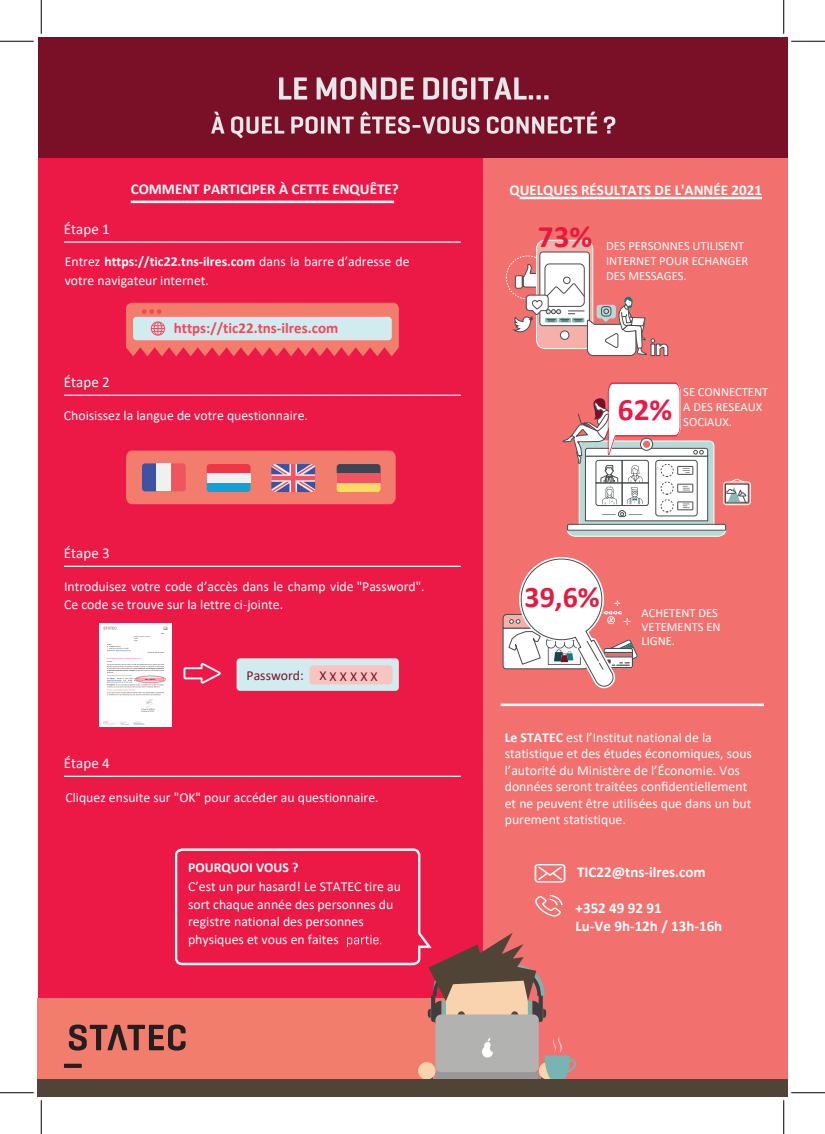
<style>
.page{position:relative;width:825px;height:1134px;background:#fff}
.page>*{position:absolute;margin:0;border:0;box-sizing:border-box;transform-origin:0 0}
.t1{font:700 31.25px "Calibri";color:#ec1845}
.t2{font:700 31.25px "Calibri";color:#e51b3d}
.t3{font:700 30px "Calibri";color:#e51b3d}
.t4{font:700 15px/18px "Calibri";color:#fff}
.t5{font:700 15px "Calibri";color:#ef485a}
.t6{font:15px "Calibri";color:#fff}
.t7{font:13.75px/16.5px "Calibri";color:#fff}
.t8{font:13.75px "Calibri";color:#7a1129}
.t9{font:700 13.75px "Calibri";color:#fff}
.t10{font:12.5px/15px "Calibri";color:#fff}
.s1{font-weight:700}
</style>
<div class="page">
<div style="left:38px;top:38px;width:749px;height:1058px;background:#ec1845"></div>
<div style="left:483px;top:38px;width:304px;height:1053px;background:#f2716e"></div>
<div style="left:38px;top:998px;width:448px;height:98px;background:#f37d6d"></div>
<div style="left:38px;top:38px;width:749px;height:120px;background:#7a0f28"></div>
<div style="left:38px;top:1079px;width:749px;height:17px;background:#4f4435"></div>
<svg style="left:64px;top:1064px;width:18px;height:4px"></svg>
<svg style="left:279px;top:77px;width:28px;height:23px"></svg>
<svg style="left:317px;top:77px;width:97px;height:23px"></svg>
<svg style="left:423px;top:77px;width:125px;height:23px"></svg>
<svg style="left:211px;top:112px;width:13px;height:22px"></svg>
<svg style="left:231px;top:112px;width:384px;height:26px"></svg>
<hr style="left:131px;top:201px;width:263px;height:2px;background:#fff">
<hr style="left:64px;top:241px;width:397px;height:2px;background:#fff">
<hr style="left:64px;top:566px;width:397px;height:1px;background:#fff">
<hr style="left:64px;top:395px;width:397px;height:1px;background:#fff">
<svg style="left:183px;top:663px;width:38px;height:21px"></svg>
<div style="left:237px;top:658px;width:162px;height:33px;background:#d1ecee;border-radius:4px"></div>
<div style="left:309px;top:665px;width:83px;height:19px;background:#f7c4bf;border-radius:3px"></div>
<svg style="left:126px;top:303px;width:273px;height:53px;background:#e4a29e"></svg>
<svg style="left:69px;top:848px;width:508px;height:231px"></svg>
<hr style="left:520px;top:197px;width:242px;height:2px;background:#fff">
<div style="left:506px;top:256px;width:44px;height:43px;border:1px dashed #fff;border-radius:50%"></div>
<div style="left:536px;top:240px;width:57px;height:109px;background:#f5b0aa;border-radius:8px"></div>
<div style="left:536px;top:240px;width:57px;height:109px;border:1px solid #fff;border-radius:8px"></div>
<div style="left:540px;top:252px;width:49px;height:74px;background:#fff;border-radius:3px"></div>
<div style="left:539px;top:252px;width:51px;height:74px;border:1px solid #484b4f;border-radius:3px"></div>
<svg style="left:512px;top:264px;width:156px;height:92px"></svg>
<div style="left:723px;top:482px;width:28px;height:23px;border:1px solid #fff;border-radius:3px"></div>
<div style="left:725px;top:484px;width:24px;height:19px;background:#fff;border:1px solid #484b4f"></div>
<svg style="left:562px;top:382px;width:184px;height:155px"></svg>
<hr style="left:0;top:41px;width:34px;height:1px;background:#000">
<hr style="left:791px;top:41px;width:34px;height:1px;background:#000">
<hr style="left:0;top:1092px;width:34px;height:1px;background:#000">
<hr style="left:791px;top:1092px;width:34px;height:1px;background:#000">
<hr style="left:41px;top:0;width:1px;height:34px;background:#000">
<hr style="left:41px;top:1100px;width:1px;height:34px;background:#000">
<hr style="left:783px;top:0;width:1px;height:34px;background:#000">
<hr style="left:783px;top:1100px;width:1px;height:34px;background:#000">
<hr style="left:501px;top:704px;width:263px;height:2px;background:#fff">
<svg style="left:126px;top:450px;width:270px;height:54px;background:#dc807a"></svg>
<div style="left:337px;top:473px;width:43px;height:10px;background:#ef555f"></div>
<hr style="left:64px;top:776px;width:397px;height:1px;background:#fff">
<svg style="left:502px;top:557px;width:136px;height:132px"></svg>
<img style="left:99px;top:623px;width:73px;height:103px">
<p class="t4" style="left:131px;top:180px;width:269px">COMMENT PARTICIPER À CETTE ENQUÊTE?</p>
<p class="t6" style="left:64px;top:218px;width:47px">Étape 1</p>
<p class="t7" style="left:65px;top:252px;width:346px;line-height:18.2px">Entrez <span class="s1">https://tic22.tns-ilres.com</span> dans la barre d’adresse de votre navigateur internet.</p>
<p class="t5" style="left:174px;top:317px;width:166px">https://tic22.tns-ilres.com</p>
<p class="t6" style="left:64px;top:371px;width:47px">Étape 2</p>
<p class="t7" style="left:64px;top:407px;width:246px">Choisissez la langue de votre questionnaire.</p>
<p class="t6" style="left:64px;top:542px;width:47px">Étape 3</p>
<p class="t7" style="left:64px;top:577px;width:362px;line-height:17.5px">Introduisez votre code d’accès dans le champ vide "Password".<br>Ce code se trouve sur la lettre ci-jointe.</p>
<p class="t8" style="left:247px;top:666px;width:133px">Password: X X X X X X</p>
<p class="t6" style="left:64px;top:752px;width:47px">Étape 4</p>
<p class="t7" style="left:65px;top:789px;width:315px">Cliquez ensuite sur "OK" pour accéder au questionnaire.</p>
<p class="t9" style="left:188px;top:857px;width:112px">POURQUOI VOUS ?</p>
<p class="t7" style="left:188px;top:878px;width:214px;line-height:17.4px">C’est un pur hasard! Le STATEC tire au sort chaque année des personnes du registre national des personnes physiques et vous en faites</p>
<p class="t4" style="left:509px;top:181px;width:254px">QUELQUES RÉSULTATS DE L'ANNÉE 2021</p>
<h1 class="t2" style="left:538px;top:215px;width:56px">73%</h1>
<p class="t10" style="left:606px;top:238px;width:144px">DES PERSONNES UTILISENT<br>INTERNET POUR ECHANGER<br>DES MESSAGES.</p>
<h1 class="t1" style="left:618px;top:388px;width:56px">62%</h1>
<p class="t10" style="left:683px;top:384px;width:86px">SE CONNECTENT<br>A DES RESEAUX<br>SOCIAUX.</p>
<h2 class="t3" style="left:524px;top:576px;width:77px">39,6%</h2>
<p class="t10" style="left:641px;top:605px;width:81px;line-height:14.4px">ACHETENT DES<br>VETEMENTS EN<br>LIGNE.</p>
<p class="t7" style="left:505px;top:729px;width:249px"><span class="s1">Le STATEC</span> est l’Institut national de la statistique et des études économiques, sous l’autorité du Ministère de l’Économie. Vos données seront traitées confidentiellement et ne peuvent être utilisées que dans un but purement statistique.</p>
<p class="t4" style="left:577px;top:863px;width:130px">TIC22@tns-ilres.com</p>
<p class="t4" style="left:576px;top:899px;width:148px">+352 49 92 91<br>Lu-Ve 9h-12h / 13h-16h</p>
</div>
